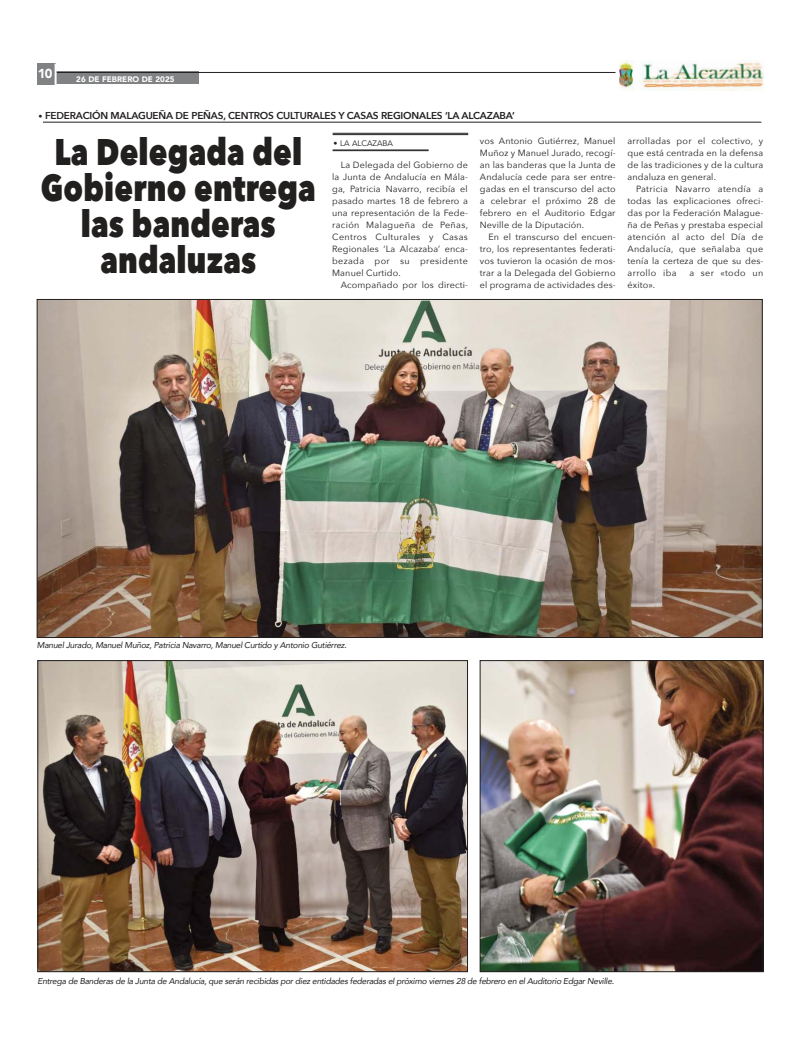
<style>
.page{position:relative;width:800px;height:1049px;background:#fff}
.page>*{position:absolute;margin:0;border:0;box-sizing:border-box;transform-origin:0 0}
.t1{font:800 37px/36px "Avenir Next";letter-spacing:.005em;color:#221f1f;text-align:center;scale:.8 1}
.t2{font:900 13px "Avenir";color:#fff}
.t3{font:600 10px "Avenir Next";letter-spacing:-.02em;color:#221f1f}
.t4{font:9px/12px "Avenir Next";letter-spacing:.015em;color:#221f1f;text-align:justify}
.t5{font:9px "Avenir Next";letter-spacing:.04em;color:#221f1f}
.t6{font:italic 8.5px "Avenir";letter-spacing:-.03em;color:#221f1f}
.t7{font:900 8px "Avenir";color:#fff}
.t8{font:8px "Avenir";color:#221f1f}
.s1{font-family:"Avenir";font-weight:400;font-size:8px}
</style>
<div class="page">
<hr style="left:43px;top:122px;width:718px;height:1px;background:#221f1f">
<hr style="left:332px;top:133px;width:136px;height:1px;background:#221f1f">
<hr style="left:332px;top:134px;width:136px;height:1px;background:#221f1f">
<hr style="left:332px;top:150px;width:96px;height:1px;background:#221f1f">
<img style="left:619px;top:60px;width:144px;height:31px">
<div style="left:52px;top:71px;width:147px;height:13px;background:#808284"></div>
<hr style="left:56px;top:72px;width:559px;height:1px;background:#221f1f">
<div style="left:37px;top:64px;width:18px;height:21px;background:#808284"></div>
<hr style="left:55px;top:64px;width:2px;height:21px;background:#fff">
<img style="left:39px;top:301px;width:721px;height:335px">
<img style="left:481px;top:662px;width:280px;height:308px">
<div style="left:479px;top:660px;width:284px;height:312px;border:1px solid #221f1f"></div>
<img style="left:40px;top:662px;width:425px;height:308px">
<div style="left:38px;top:660px;width:429px;height:312px;border:1px solid #221f1f"></div>
<h2 class="t2" style="left:38px;top:66px;width:16px">10</h2>
<p class="t7" style="left:76px;top:74px;width:100px">26 DE FEBRERO DE 2025</p>
<p class="t3" style="left:39px;top:110px;width:477px"><span class="s1">ï</span> FEDERACIÓN MALAGUEÑA DE PEÑAS, CENTROS CULTURALES Y CASAS REGIONALES ‘LA ALCAZABA’</p>
<h1 class="t1" style="left:41px;top:137px;width:345px">La Delegada del<br>Gobierno entrega las banderas andaluzas</h1>
<p class="t4" style="left:479px;top:136px;width:137px">vos Antonio Gutiérrez, Manuel Muñoz y Manuel Jurado, recogí&shy;an las banderas que la Junta de Andalucía cede para ser entre&shy;gadas en el transcurso del acto a celebrar el próximo 28 de febrero en el Auditorio Edgar Neville de la Diputación.</p>
<p class="t4" style="left:479px;top:232px;width:137px;text-indent:9px">En el transcurso del encuen&shy;tro, los representantes federati&shy;vos tuvieron la ocasión de mos&shy;trar a la Delegada del Gobierno el programa de actividades des-</p>
<p class="t8" style="left:333px;top:139px;width:61px">ï LA ALCAZABA</p>
<p class="t4" style="left:332px;top:160px;width:137px;text-indent:9px">La Delegada del Gobierno de la Junta de Andalucía en Mála&shy;ga, Patricia Navarro, recibía el pasado martes 18 de febrero a una representación de la Fede&shy;ración Malagueña de Peñas, Centros Culturales y Casas Regionales ‘La Alcazaba’ enca&shy;bezada por su presidente Manuel Curtido.</p>
<p class="t4" style="left:340px;top:280px;width:129px">Acompañado por los directi-</p>
<p class="t4" style="left:627px;top:136px;width:137px">arrolladas por el colectivo, y que está centrada en la defensa de las tradiciones y de la cultura andaluza en general.</p>
<p class="t4" style="left:627px;top:184px;width:137px;text-indent:9px">Patricia Navarro atendía a todas las explicaciones ofreci&shy;das por la Federación Malague&shy;ña de Peñas y prestaba especial atención al acto del Día de Andalucía, que señalaba que tenía la certeza de que su des&shy;arrollo iba</p>
<p class="t5" style="left:689px;top:269px;width:75px">a ser «todo un</p>
<p class="t4" style="left:627px;top:280px;width:29px">éxito».</p>
<p class="t6" style="left:37px;top:641px;width:311px">Manuel Jurado, Manuel Muñoz, Patricia Navarro, Manuel Curtido y Antonio Gutiérrez.</p>
<p class="t6" style="left:38px;top:977px;width:578px">Entrega de Banderas de la Junta de Andalucía, que serán recibidas por diez entidades federadas el próximo viernes 28 de febrero en el Auditorio Edgar Neville.</p>
</div>
